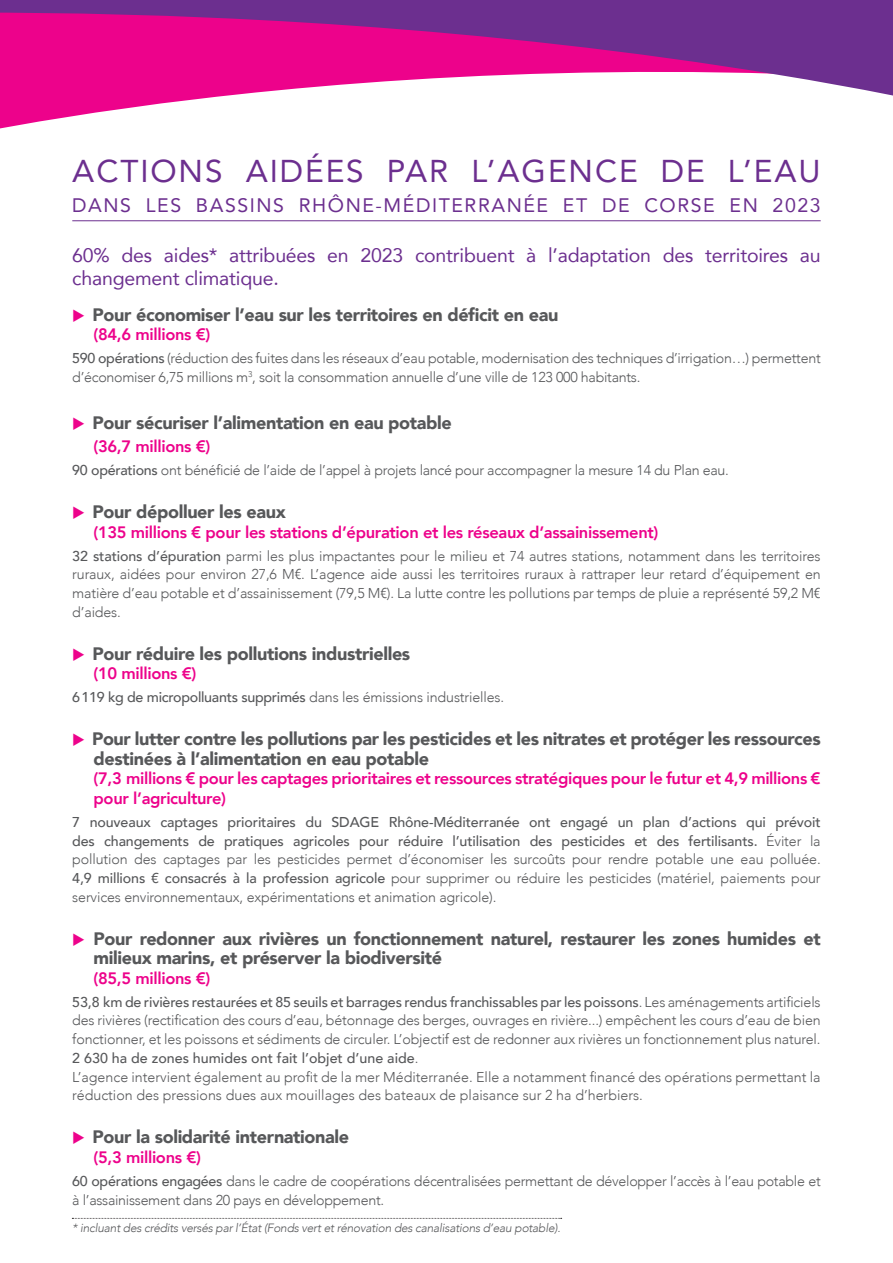
<style>
.page{position:relative;width:893px;height:1263px;background:#fff}
.page>*{position:absolute;margin:0;border:0;box-sizing:border-box;transform-origin:0 0}
.t1{font:31.5px "Avenir";letter-spacing:.06em;color:#6c2f8f}
.t2{font:19.5px/23.4px "Avenir";letter-spacing:-.01em;color:#6c2f8f}
.t3{font:19.5px "Avenir";letter-spacing:.08em;color:#6c2f8f}
.t4{font:900 18px/19.5px "Avenir";letter-spacing:-.02em;color:#57585a}
.t5{font:800 16.5px/19.5px "Avenir";letter-spacing:-.02em;color:#ed028b}
.t6{font:300 14.25px/18.8px "Avenir";letter-spacing:-.01em;color:#57585a}
.t7{font:500 14.25px "Avenir";letter-spacing:-.02em;color:#57585a}
.t8{font:italic 300 12px "Avenir";letter-spacing:-.02em;color:#57585a}
.s1{color:#ed028b}
.s2{font-weight:500}
.s3{font-weight:300}
</style>
<div class="page">
<svg style="left:72px;top:1218px;width:490px;height:1px"></svg>
<svg style="left:0;top:0;width:893px;height:129px"></svg>
<hr style="left:72px;top:220px;width:749px;height:1px;background:#6c2f8f">
<h1 class="t1" style="left:72px;top:154px;width:750px">ACTIONS AIDÉES PAR L’AGENCE DE L’EAU</h1>
<h2 class="t3" style="left:72px;top:190px;width:750px">DANS LES BASSINS RHÔNE-MÉDITERRANÉE ET DE CORSE EN 2023</h2>
<h2 class="t2" style="left:72px;top:243px;width:750px">60% des aides* attribuées en 2023 contribuent à l’adaptation des territoires au changement climatique.</h2>
<p class="t4" style="left:72px;top:304px;width:488px"><span class="s1">◆</span> Pour économiser l’eau sur les territoires en déficit en eau</p>
<p class="t5" style="left:94px;top:325px;width:118px">(84,6 millions €)</p>
<p class="t6" style="left:72px;top:349px;width:750px"><span class="s2">590 opérations</span> (réduction des fuites dans les réseaux d’eau potable, modernisation des techniques d’irrigation…) permettent d’économiser 6,75 millions m<sup>3</sup>, soit la consommation annuelle d’une ville de 123 000 habitants.</p>
<p class="t4" style="left:72px;top:413px;width:381px"><span class="s1">◆</span> Pour sécuriser l’alimentation en eau potable</p>
<p class="t5" style="left:94px;top:437px;width:118px">(36,7 millions €)</p>
<p class="t6" style="left:72px;top:461px;width:658px"><span class="s2">90 opérations</span> ont bénéficié de l’aide de l’appel à projets lancé pour accompagner la mesure 14 du Plan eau.</p>
<p class="t4" style="left:72px;top:502px;width:215px"><span class="s1">◆</span> Pour dépolluer les eaux</p>
<p class="t5" style="left:94px;top:522px;width:566px">(135 millions € pour les stations d’épuration et les réseaux d’assainissement)</p>
<p class="t6" style="left:72px;top:547px;width:750px;text-align:justify"><span class="s2">32 stations d’épuration</span> parmi les plus impactantes pour le milieu et 74 autres stations, notamment dans les territoires ruraux, aidées pour environ 27,6 M€. L’agence aide aussi les territoires ruraux à rattraper leur retard d’équipement en matière d’eau potable et d’assainissement (79,5 M€). La lutte contre les pollutions par temps de pluie a représenté 59,2 M€ d’aides.</p>
<p class="t4" style="left:72px;top:644px;width:339px"><span class="s1">◆</span> Pour réduire les pollutions industrielles</p>
<p class="t5" style="left:94px;top:664px;width:104px">(10 millions €)</p>
<p class="t7" style="left:72px;top:685px;width:433px">6 119 kg de micropolluants supprimés <span class="s3">dans les émissions industrielles.</span></p>
<p class="t4" style="left:94px;top:729px;width:729px;text-indent:-21px"><span class="s1">◆</span> Pour lutter contre les pollutions par les pesticides et les nitrates et protéger les ressources destinées à l’alimentation en eau potable</p>
<p class="t5" style="left:94px;top:769px;width:729px">(7,3 millions € pour les captages prioritaires et ressources stratégiques pour le futur et 4,9 millions € pour l’agriculture)</p>
<p class="t6" style="left:72px;top:813px;width:750px;text-align:justify"><span class="s2">7 nouveaux captages prioritaires du SDAGE Rhône-Méditerranée ont engagé un plan d’actions qui prévoit des changements de pratiques agricoles pour réduire l’utilisation des pesticides et des fertilisants.</span> Éviter la pollution des captages par les pesticides permet d’économiser les surcoûts pour rendre potable une eau polluée.<br><span class="s2">4,9 millions € consacrés à la profession agricole</span> pour supprimer ou réduire les pesticides (matériel, paiements pour services environnementaux, expérimentations et animation agricole).</p>
<p class="t4" style="left:94px;top:929px;width:729px;text-indent:-21px"><span class="s1">◆</span> Pour redonner aux rivières un fonctionnement naturel, restaurer les zones humides et milieux marins, et préserver la biodiversité</p>
<p class="t5" style="left:94px;top:968px;width:118px">(85,5 millions €)</p>
<p class="t6" style="left:72px;top:992px;width:750px"><span class="s2">53,8 km de rivières restaurées et 85 seuils et barrages rendus franchissables par les poissons</span>. Les aménagements artificiels des rivières (rectification des cours d’eau, bétonnage des berges, ouvrages en rivière...) empêchent les cours d’eau de bien fonctionner, et les poissons et sédiments de circuler. L’objectif est de redonner aux rivières un fonctionnement plus naturel.<br><span class="s2">2 630 ha de zones humides ont fait l’objet d’une aide</span>.<br>L’agence intervient également au profit de la mer Méditerranée. Elle a notamment financé des opérations permettant la réduction des pressions dues aux mouillages des bateaux de plaisance sur 2 ha d’herbiers.</p>
<p class="t4" style="left:72px;top:1128px;width:278px"><span class="s1">◆</span> Pour la solidarité internationale</p>
<p class="t5" style="left:94px;top:1148px;width:109px">(5,3 millions €)</p>
<p class="t6" style="left:72px;top:1172px;width:750px"><span class="s2">60 opérations engagées</span> dans le cadre de coopérations décentralisées permettant de développer l’accès à l’eau potable et à l’assainissement dans 20 pays en développement.</p>
<p class="t8" style="left:72px;top:1222px;width:490px">* incluant des crédits versés par l’État (Fonds vert et rénovation des canalisations d’eau potable).</p>
</div>
